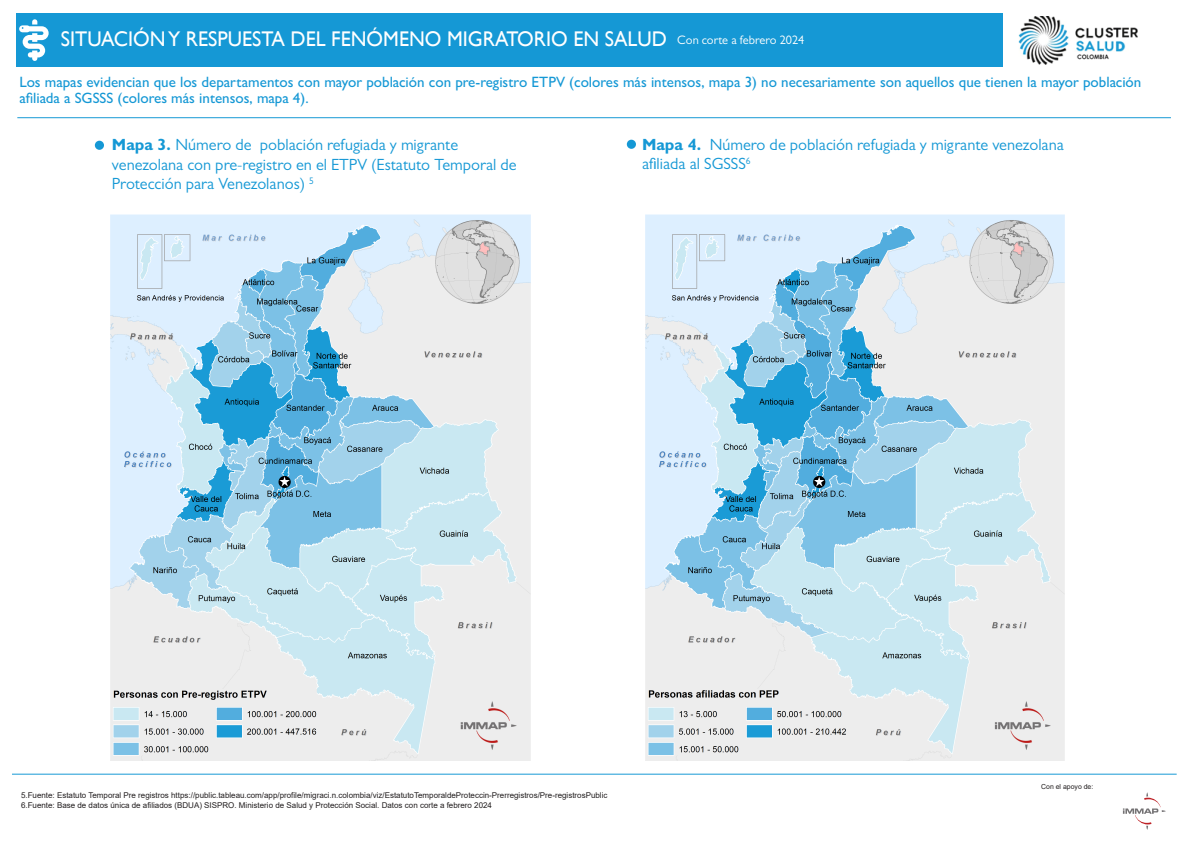
<style>
.page{position:relative;width:1191px;height:842px;background:#fff}
.page>*{position:absolute;margin:0;border:0;box-sizing:border-box;transform-origin:0 0}
.t1{font:21.2px "Gill Sans";color:#fff;scale:.95 1}
.t2{font:16.3px/19.5px "Gill Sans";color:#1598d5}
.t3{font:500 15px/16px "Gill Sans";color:#1598d5}
.t4{font:8px/9.6px "Arial";color:#231f20}
.t5{font:6.9px "Arial";color:#231f20}
.s1{font-size:12.3px}
.s2{font-weight:700}
</style>
<div class="page">
<hr style="left:17px;top:117px;width:1154px;height:1px;background:#1799d5">
<div style="left:95px;top:141px;width:9px;height:9px;background:#1598d5;border-radius:50%"></div>
<div style="left:627px;top:140px;width:9px;height:9px;background:#1598d5;border-radius:50%"></div>
<hr style="left:12px;top:774px;width:1164px;height:1px;background:#1799d5">
<img style="left:110px;top:214px;width:421px;height:547px">
<img style="left:645px;top:214px;width:420px;height:547px">
<svg style="left:1122px;top:792px;width:44px;height:38px"></svg>
<div style="left:16px;top:13px;width:986px;height:54px;background:#1598d5"></div>
<svg style="left:19px;top:19px;width:30px;height:42px"></svg>
<img style="left:1018px;top:16px;width:120px;height:48px">
<h1 class="t1" style="left:61px;top:27px;width:784px">SITUACIÓN Y RESPUESTA DEL FENÓMENO MIGRATORIO EN SALUD <span class="s1">Con corte a febrero 2024</span></h1>
<h3 class="t3" style="left:19px;top:74px;width:1123px">Los mapas evidencian que los departamentos con mayor población con pre-registro ETPV (colores más intensos, mapa 3) no necesariamente son aquellos que tienen la mayor población afiliada a SGSSS (colores más intensos, mapa 4).</h3>
<h2 class="t2" style="left:112px;top:135px;width:406px"><span class="s2">Mapa 3.</span> Número de población refugiada y migrante venezolana con pre-registro en el ETPV (Estatuto Temporal de<br>Protección para Venezolanos) <sup>5</sup></h2>
<h2 class="t2" style="left:642px;top:135px;width:423px"><span class="s2">Mapa 4.</span> Número de población refugiada y migrante venezolana afiliada al SGSSS<sup>6</sup></h2>
<p class="t4" style="left:21px;top:790px;width:588px">5.Fuente: Estatuto Temporal Pre registros https://public.tableau.com/app/profile/migraci.n.colombia/viz/EstatutoTemporaldeProteccin-Prerregistros/Pre-registrosPublic<br>6.Fuente: Base de datos única de afiliados (BDUA) SISPRO. Ministerio de Salud y Protección Social. Datos con corte a febrero 2024</p>
<p class="t5" style="left:1041px;top:782px;width:54px">Con el apoyo de:</p>
</div>
